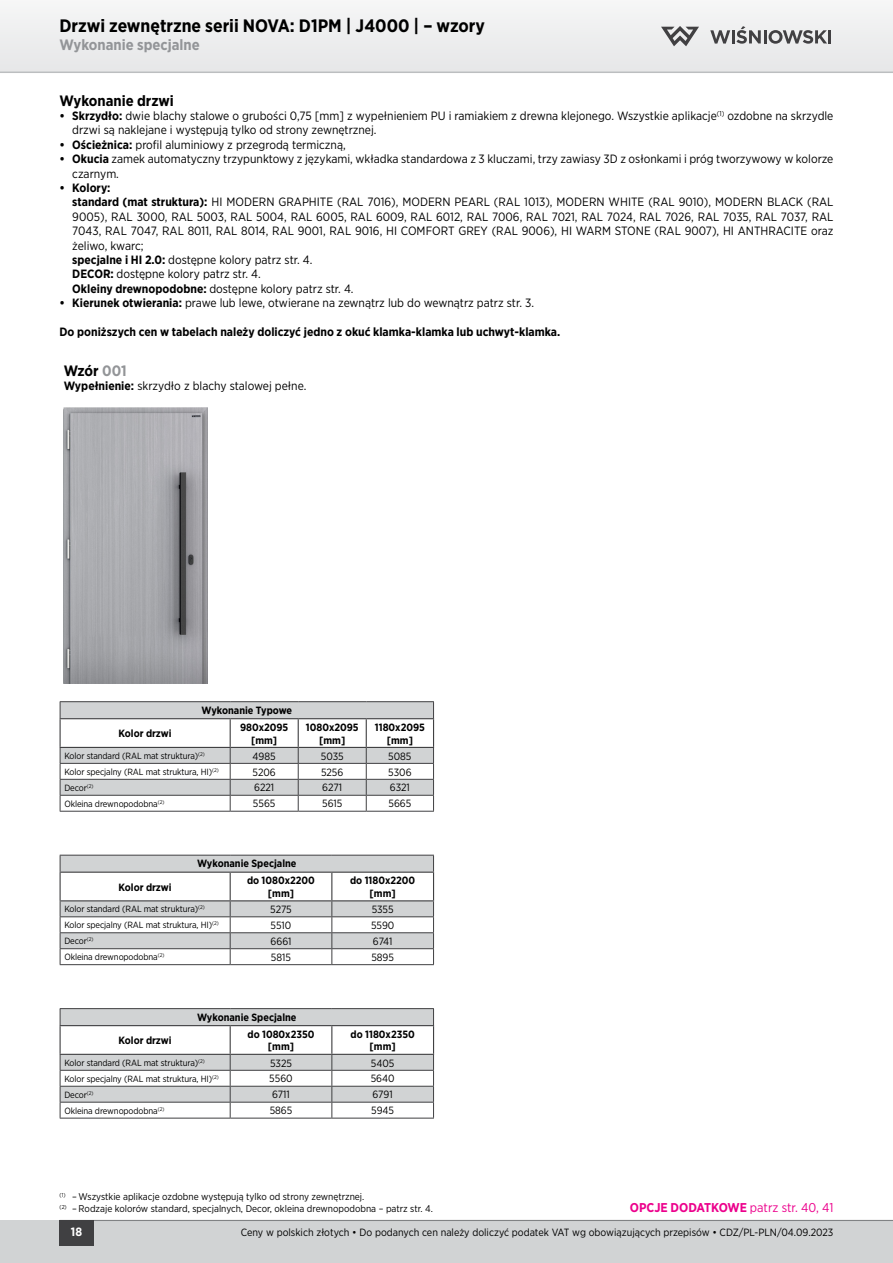
<style>
.page{position:relative;width:893px;height:1263px;background:#fff}
.page>*{position:absolute;margin:0;border:0;box-sizing:border-box;transform-origin:0 0}
.t1{font:700 18px "Gotham Narrow";color:#000}
.t2{font:700 15px "Gotham Narrow";color:#000}
.t3{font:700 15px "Gotham Narrow";color:#939598}
.t4{font:700 12.75px "Gotham Narrow";color:#ec008c}
.t5{font:12px/14.4px "Gotham Narrow";color:#000}
.t6{font:700 12px "Gotham Narrow";color:#000}
.t7{font:700 12px "Gotham Narrow";color:#fff}
.t8{font:10.5px "Gotham Narrow";color:#000}
.t9{font:700 10.5px/12.6px "Gotham Narrow";color:#000;text-align:center}
.t10{font:9.75px/11.7px "Gotham Narrow";color:#000}
.t11{font:9px "Gotham Narrow";letter-spacing:-.01em;color:#000}
.s1{font-weight:700}
.s2{color:#939598}
.s3{font-weight:400}
</style>
<div class="page">
<div style="left:0;top:0;width:893px;height:72px;background:#edeeef"></div>
<div style="left:0;top:1220px;width:893px;height:43px;background:#d1d3d4"></div>
<hr style="left:60px;top:1220px;width:833px;height:1px;background:#808284">
<hr style="left:0;top:72px;width:893px;height:1px;background:#bcbec0">
<svg style="left:710px;top:26px;width:121px;height:18px"></svg>
<svg style="left:661px;top:26px;width:38px;height:20px"></svg>
<div style="left:60px;top:1220px;width:34px;height:26px;background:#404042"></div>
<img style="left:64px;top:407px;width:144px;height:276px">
<hr style="left:60px;top:701px;width:170px;height:1px;background:#404042">
<hr style="left:230px;top:701px;width:68px;height:1px;background:#404042">
<hr style="left:298px;top:701px;width:68px;height:1px;background:#404042">
<hr style="left:366px;top:701px;width:68px;height:1px;background:#404042">
<hr style="left:60px;top:811px;width:170px;height:1px;background:#404042">
<hr style="left:230px;top:811px;width:68px;height:1px;background:#404042">
<hr style="left:298px;top:811px;width:68px;height:1px;background:#404042">
<hr style="left:366px;top:811px;width:68px;height:1px;background:#404042">
<svg style="left:60px;top:702px;width:374px;height:109px"></svg>
<hr style="left:60px;top:964px;width:170px;height:1px;background:#404042">
<hr style="left:230px;top:964px;width:102px;height:1px;background:#404042">
<hr style="left:332px;top:964px;width:102px;height:1px;background:#404042">
<svg style="left:60px;top:855px;width:374px;height:109px"></svg>
<hr style="left:60px;top:1118px;width:170px;height:1px;background:#404042">
<hr style="left:230px;top:1118px;width:102px;height:1px;background:#404042">
<hr style="left:332px;top:1118px;width:102px;height:1px;background:#404042">
<svg style="left:60px;top:1008px;width:374px;height:110px"></svg>
<h1 class="t1" style="left:60px;top:14px;width:427px">Drzwi zewnętrzne serii NOVA: D1PM | J4000 | – wzory</h1>
<p class="t3" style="left:60px;top:35px;width:142px">Wykonanie specjalne</p>
<p class="t2" style="left:60px;top:91px;width:116px">Wykonanie drzwi</p>
<p class="t5" style="left:72px;top:108px;width:763px;text-indent:-13px"><span class="s1">• Skrzydło:</span> dwie blachy stalowe o grubości 0,75 [mm] z wypełnieniem PU i ramiakiem z drewna klejonego. Wszystkie aplikacje<sup>(1)</sup> ozdobne na skrzydle drzwi są naklejane i występują tylko od strony zewnętrznej.</p>
<p class="t5" style="left:60px;top:137px;width:288px"><span class="s1">• Ościeżnica:</span> profil aluminiowy z przegrodą termiczną,</p>
<p class="t5" style="left:72px;top:151px;width:763px;text-indent:-13px"><span class="s1">• Okucia</span> zamek automatyczny trzypunktowy z językami, wkładka standardowa z 3 kluczami, trzy zawiasy 3D z osłonkami i próg tworzywowy w kolorze czarnym.</p>
<p class="t5" style="left:72px;top:180px;width:763px;text-indent:-13px"><span class="s1">• Kolory:<br>standard (mat struktura):</span> HI MODERN GRAPHITE (RAL 7016), MODERN PEARL (RAL 1013), MODERN WHITE (RAL 9010), MODERN BLACK (RAL 9005), RAL 3000, RAL 5003, RAL 5004, RAL 6005, RAL 6009, RAL 6012, RAL 7006, RAL 7021, RAL 7024, RAL 7026, RAL 7035, RAL 7037, RAL 7043, RAL 7047, RAL 8011, RAL 8014, RAL 9001, RAL 9016, HI COMFORT GREY (RAL 9006), HI WARM STONE (RAL 9007), HI ANTHRACITE oraz żeliwo, kwarc;<br><span class="s1">specjalne i HI 2.0:</span> dostępne kolory patrz str. 4.<br><span class="s1">DECOR:</span> dostępne kolory patrz str. 4.<br><span class="s1">Okleiny drewnopodobne:</span> dostępne kolory patrz str. 4.</p>
<p class="t5" style="left:60px;top:295px;width:476px"><span class="s1">• Kierunek otwierania:</span> prawe lub lewe, otwierane na zewnątrz lub do wewnątrz patrz str. 3.</p>
<p class="t6" style="left:60px;top:324px;width:502px">Do poniższych cen w tabelach należy doliczyć jedno z okuć klamka-klamka lub uchwyt-klamka.</p>
<p class="t2" style="left:64px;top:361px;width:64px">Wzór <span class="s2">001</span></p>
<p class="t5" style="left:64px;top:378px;width:244px"><span class="s1">Wypełnienie:</span> skrzydło z blachy stalowej pełne.</p>
<p class="t9" style="left:202px;top:704px;width:92px">Wykonanie Typowe</p>
<p class="t9" style="left:118px;top:727px;width:55px">Kolor drzwi</p>
<p class="t9" style="left:240px;top:721px;width:50px">980x2095 [mm]</p>
<p class="t9" style="left:306px;top:721px;width:54px">1080x2095 [mm]</p>
<p class="t9" style="left:375px;top:721px;width:52px">1180x2095 [mm]</p>
<p class="t11" style="left:64px;top:750px;width:142px">Kolor standard (RAL mat struktura)<sup>(2)</sup></p>
<p class="t8" style="left:253px;top:749px;width:25px">4985</p>
<p class="t8" style="left:321px;top:749px;width:24px">5035</p>
<p class="t8" style="left:388px;top:749px;width:25px">5085</p>
<p class="t11" style="left:64px;top:766px;width:156px">Kolor specjalny (RAL mat struktura, HI)<sup>(2)</sup></p>
<p class="t8" style="left:253px;top:765px;width:25px">5206</p>
<p class="t8" style="left:321px;top:765px;width:24px">5256</p>
<p class="t8" style="left:388px;top:765px;width:25px">5306</p>
<p class="t11" style="left:64px;top:782px;width:31px">Decor<sup>(2)</sup></p>
<p class="t8" style="left:254px;top:781px;width:22px">6221</p>
<p class="t8" style="left:322px;top:781px;width:22px">6271</p>
<p class="t8" style="left:390px;top:781px;width:22px">6321</p>
<p class="t11" style="left:64px;top:798px;width:102px">Okleina drewnopodobna<sup>(2)</sup></p>
<p class="t8" style="left:253px;top:797px;width:24px">5565</p>
<p class="t8" style="left:322px;top:797px;width:22px">5615</p>
<p class="t8" style="left:388px;top:797px;width:24px">5665</p>
<p class="t9" style="left:197px;top:857px;width:101px">Wykonanie Specjalne</p>
<p class="t9" style="left:118px;top:881px;width:55px">Kolor drzwi</p>
<p class="t9" style="left:247px;top:874px;width:69px">do 1080x2200 [mm]</p>
<p class="t9" style="left:350px;top:874px;width:67px">do 1180x2200 [mm]</p>
<p class="t11" style="left:64px;top:904px;width:142px">Kolor standard (RAL mat struktura)<sup>(2)</sup></p>
<p class="t8" style="left:270px;top:903px;width:23px">5275</p>
<p class="t8" style="left:372px;top:903px;width:23px">5355</p>
<p class="t11" style="left:64px;top:920px;width:156px">Kolor specjalny (RAL mat struktura, HI)<sup>(2)</sup></p>
<p class="t8" style="left:271px;top:919px;width:22px">5510</p>
<p class="t8" style="left:371px;top:919px;width:25px">5590</p>
<p class="t11" style="left:64px;top:935px;width:31px">Decor<sup>(2)</sup></p>
<p class="t8" style="left:271px;top:935px;width:22px">6661</p>
<p class="t8" style="left:373px;top:935px;width:21px">6741</p>
<p class="t11" style="left:64px;top:951px;width:102px">Okleina drewnopodobna<sup>(2)</sup></p>
<p class="t8" style="left:271px;top:951px;width:22px">5815</p>
<p class="t8" style="left:371px;top:951px;width:24px">5895</p>
<p class="t9" style="left:197px;top:1011px;width:101px">Wykonanie Specjalne</p>
<p class="t9" style="left:118px;top:1034px;width:55px">Kolor drzwi</p>
<p class="t9" style="left:248px;top:1028px;width:68px">do 1080x2350 [mm]</p>
<p class="t9" style="left:351px;top:1028px;width:66px">do 1180x2350 [mm]</p>
<p class="t11" style="left:64px;top:1057px;width:142px">Kolor standard (RAL mat struktura)<sup>(2)</sup></p>
<p class="t8" style="left:270px;top:1056px;width:23px">5325</p>
<p class="t8" style="left:371px;top:1056px;width:25px">5405</p>
<p class="t11" style="left:64px;top:1073px;width:156px">Kolor specjalny (RAL mat struktura, HI)<sup>(2)</sup></p>
<p class="t8" style="left:269px;top:1072px;width:25px">5560</p>
<p class="t8" style="left:371px;top:1072px;width:25px">5640</p>
<p class="t11" style="left:64px;top:1089px;width:31px">Decor<sup>(2)</sup></p>
<p class="t8" style="left:272px;top:1088px;width:19px">6711</p>
<p class="t8" style="left:373px;top:1088px;width:22px">6791</p>
<p class="t11" style="left:64px;top:1105px;width:102px">Okleina drewnopodobna<sup>(2)</sup></p>
<p class="t8" style="left:270px;top:1104px;width:24px">5865</p>
<p class="t8" style="left:371px;top:1104px;width:24px">5945</p>
<p class="t10" style="left:60px;top:1191px;width:375px"><sup>(1)</sup> – Wszystkie aplikacje ozdobne występują tylko od strony zewnętrznej.<br><sup>(2)</sup> – Rodzaje kolorów standard, specjalnych, Decor, okleina drewnopodobna – patrz str. 4.</p>
<p class="t4" style="left:630px;top:1199px;width:205px">OPCJE DODATKOWE <span class="s3">patrz str. 40, 41</span></p>
<p class="t7" style="left:71px;top:1224px;width:13px">18</p>
<p class="t8" style="left:241px;top:1226px;width:594px">Ceny w polskich złotych • Do podanych cen należy doliczyć podatek VAT wg obowiązujących przepisów • CDZ/PL-PLN/04.09.2023</p>
</div>
